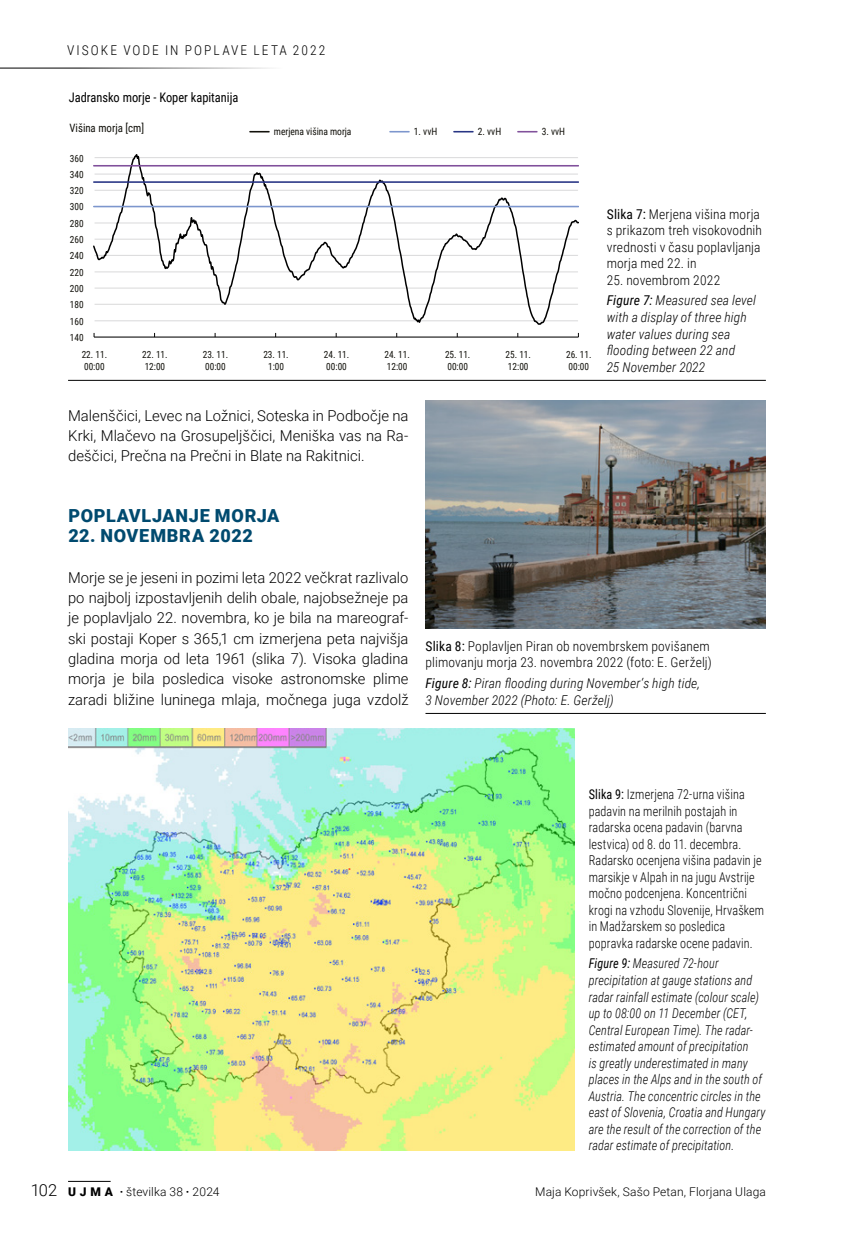
<style>
.page{position:relative;width:851px;height:1234px;background:#fff}
.page>*{position:absolute;margin:0;border:0;box-sizing:border-box;transform-origin:0 0}
._01_Naslov_Mo__12_bl{font:900 18px "Roboto";letter-spacing:.04em;color:#004a6f}
._00_normal_10pt_SLO{font:300 15px/20.2px "Roboto";color:#000;text-align:justify}
._06_podpis_pod_sliko{font:italic 300 13.5px/16.5px "Roboto Condensed";letter-spacing:.01em;color:#000;scale:.9 1}
._06_podpis_pod_sliko-2{font:300 13.5px/16.5px "Roboto Condensed";letter-spacing:.01em;color:#000;scale:.9 1}
._06_podpis_pod_sliko-3{font:300 13.5px/16.5px "Roboto Condensed";letter-spacing:.01em;color:#000}
._06_podpis_pod_sliko-4{font:italic 300 13.5px/16.5px "Roboto Condensed";letter-spacing:.01em;color:#000}
._06_podpis_pod_sliko-5{font:300 13.5px "Roboto Condensed";letter-spacing:.15em;color:#000}
.t1{font:13.2px "Roboto Condensed";color:#000;scale:.94 1}
.t2{font:300 12px "Roboto";letter-spacing:.01em;color:#000}
.t3{font:11.55px "Roboto Condensed";letter-spacing:.005em;color:#12110b;scale:.94 1}
.t4{font:10.05px "Roboto Condensed";color:#12110b;scale:.94 1}
.t5{font:9.9px/11.9px "Roboto Condensed";color:#12110b;scale:.94 1}
.s1{font-weight:400}
.s2{font-size:16.5px}
.s3{font-weight:900}
.s4{font-weight:700}
</style>
<div class="page">
<img style="left:425px;top:400px;width:340px;height:228px">
<hr style="left:425px;top:713px;width:340px;height:1px;background:#000">
<img style="left:68px;top:728px;width:506px;height:421px">
<hr style="left:68px;top:380px;width:697px;height:1px;background:#000">
<hr style="left:94px;top:336px;width:484px;height:1px;background:#000">
<svg style="left:250px;top:131px;width:19px;height:1px"></svg>
<svg style="left:390px;top:131px;width:19px;height:1px"></svg>
<svg style="left:454px;top:131px;width:19px;height:1px"></svg>
<svg style="left:517px;top:131px;width:20px;height:1px"></svg>
<svg style="left:94px;top:154px;width:485px;height:171px"></svg>
<svg style="left:94px;top:205px;width:485px;height:3px"></svg>
<svg style="left:94px;top:180px;width:485px;height:4px"></svg>
<svg style="left:94px;top:164px;width:485px;height:3px"></svg>
<hr style="left:0;top:68px;width:285px;height:1px;background:#000">
<hr style="left:68px;top:1180px;width:43px;height:1px;background:#000">
<p class="_06_podpis_pod_sliko-5" style="left:67px;top:41px;width:260px">VISOKE VODE IN POPLAVE LETA 2022</p>
<p class="t1" style="left:69px;top:88px;width:182px">Jadransko morje - Koper kapitanija</p>
<p class="t3" style="left:69px;top:119px;width:81px">Višina morja [cm]</p>
<p class="t4" style="left:274px;top:124px;width:84px">merjena višina morja</p>
<p class="t4" style="left:414px;top:124px;width:26px">1. vvH</p>
<p class="t4" style="left:478px;top:124px;width:26px">2. vvH</p>
<p class="t4" style="left:541px;top:124px;width:26px">3. vvH</p>
<p class="t5" style="left:70px;top:152px;width:16px">360</p>
<p class="t5" style="left:70px;top:168px;width:16px">340</p>
<p class="t5" style="left:70px;top:184px;width:16px">320</p>
<p class="t5" style="left:70px;top:200px;width:16px">300</p>
<p class="t5" style="left:70px;top:217px;width:16px">280</p>
<p class="t5" style="left:70px;top:233px;width:16px">260</p>
<p class="t5" style="left:70px;top:249px;width:16px">240</p>
<p class="t5" style="left:70px;top:266px;width:16px">220</p>
<p class="t5" style="left:70px;top:282px;width:16px">200</p>
<p class="t5" style="left:70px;top:298px;width:16px">180</p>
<p class="t5" style="left:70px;top:315px;width:16px">160</p>
<p class="t5" style="left:70px;top:331px;width:16px">140</p>
<p class="t5" style="left:82px;top:348px;width:29px">22. 11.<br>00:00</p>
<p class="t5" style="left:142px;top:348px;width:29px">22. 11.<br>12:00</p>
<p class="t5" style="left:203px;top:348px;width:29px">23. 11.<br>00:00</p>
<p class="t5" style="left:263px;top:348px;width:29px;text-align:center">23. 11.<br>1:00</p>
<p class="t5" style="left:324px;top:348px;width:29px">24. 11.<br>00:00</p>
<p class="t5" style="left:384px;top:348px;width:29px">24. 11.<br>12:00</p>
<p class="t5" style="left:445px;top:348px;width:29px">25. 11.<br>00:00</p>
<p class="t5" style="left:505px;top:348px;width:29px">25. 11.<br>12:00</p>
<p class="t5" style="left:566px;top:348px;width:29px">26. 11.<br>00:00</p>
<p class="_00_normal_10pt_SLO" style="left:68px;top:405px;width:342px">Malenščici, Levec na Ložnici, Soteska in Podbočje na Krki, Mlačevo na Grosupeljščici, Meniška vas na Ra&shy;deščici, Prečna na Prečni in Blate na Rakitnici.</p>
<p class="_06_podpis_pod_sliko-3" style="left:606px;top:205px;width:157px"><span class="s1">Slika 7:</span> Merjena višina morja s prikazom treh visokovodnih vrednosti v času poplavljanja morja med 22. in</p>
<p class="_06_podpis_pod_sliko-3" style="left:606px;top:271px;width:115px">25. novembrom 2022</p>
<p class="_06_podpis_pod_sliko-4" style="left:606px;top:292px;width:151px"><span class="s1">Figure 7:</span> Measured sea level with a display of three high water values during sea flooding between 22 and<br>25 November 2022</p>
<p class="_01_Naslov_Mo__12_bl" style="left:68px;top:503px;width:212px">POPLAVLJANJE MORJA</p>
<p class="_01_Naslov_Mo__12_bl" style="left:68px;top:523px;width:186px">22. NOVEMBRA 2022</p>
<p class="_00_normal_10pt_SLO" style="left:68px;top:567px;width:342px">Morje se je jeseni in pozimi leta 2022 večkrat razlivalo po najbolj izpostavljenih delih obale, najobsežneje pa je poplavljalo 22. novembra, ko je bila na mareograf&shy;ski postaji Koper s 365,1 cm izmerjena peta najvišja gladina morja od leta 1961 (slika 7). Visoka gladina morja je bila posledica visoke astronomske plime zaradi bližine luninega mlaja, močnega juga vzdolž</p>
<p class="_06_podpis_pod_sliko-3" style="left:425px;top:637px;width:288px"><span class="s1">Slika 8:</span> Poplavljen Piran ob novembrskem povišanem plimovanju morja 23. novembra 2022 (foto: E. Gerželj)</p>
<p class="_06_podpis_pod_sliko-4" style="left:425px;top:674px;width:276px"><span class="s1">Figure 8:</span> Piran flooding during November‘s high tide,<br>3 November 2022 (Photo: E. Gerželj)</p>
<p class="t2" style="left:31px;top:1183px;width:190px"><span class="s2">102</span> <span class="s3">U J M A</span> <span class="s4">·</span> številka 38 <span class="s4">·</span> 2024</p>
<p class="_06_podpis_pod_sliko-2" style="left:588px;top:785px;width:196px"><span class="s1">Slika 9:</span> Izmerjena 72-urna višina padavin na merilnih postajah in radarska ocena padavin (barvna lestvica) od 8. do 11. decembra.<br>Radarsko ocenjena višina padavin je marsikje v Alpah in na jugu Avstrije močno podcenjena. Koncentrični krogi na vzhodu Slovenije, Hrvaškem in Madžarskem so posledica popravka radarske ocene padavin.</p>
<p class="_06_podpis_pod_sliko" style="left:588px;top:954px;width:198px"><span class="s1">Figure 9:</span> Measured 72-hour precipitation at gauge stations and radar rainfall estimate (colour scale) up to 08:00 on 11 December (CET, Central European Time). The radar&shy;estimated amount of precipitation<br>is greatly underestimated in many places in the Alps and in the south of Austria. The concentric circles in the east of Slovenia, Croatia and Hungary are the result of the correction of the radar estimate of precipitation.</p>
<p class="t2" style="left:535px;top:1183px;width:232px">Maja Koprivšek, Sašo Petan, Florjana Ulaga</p>
</div>
